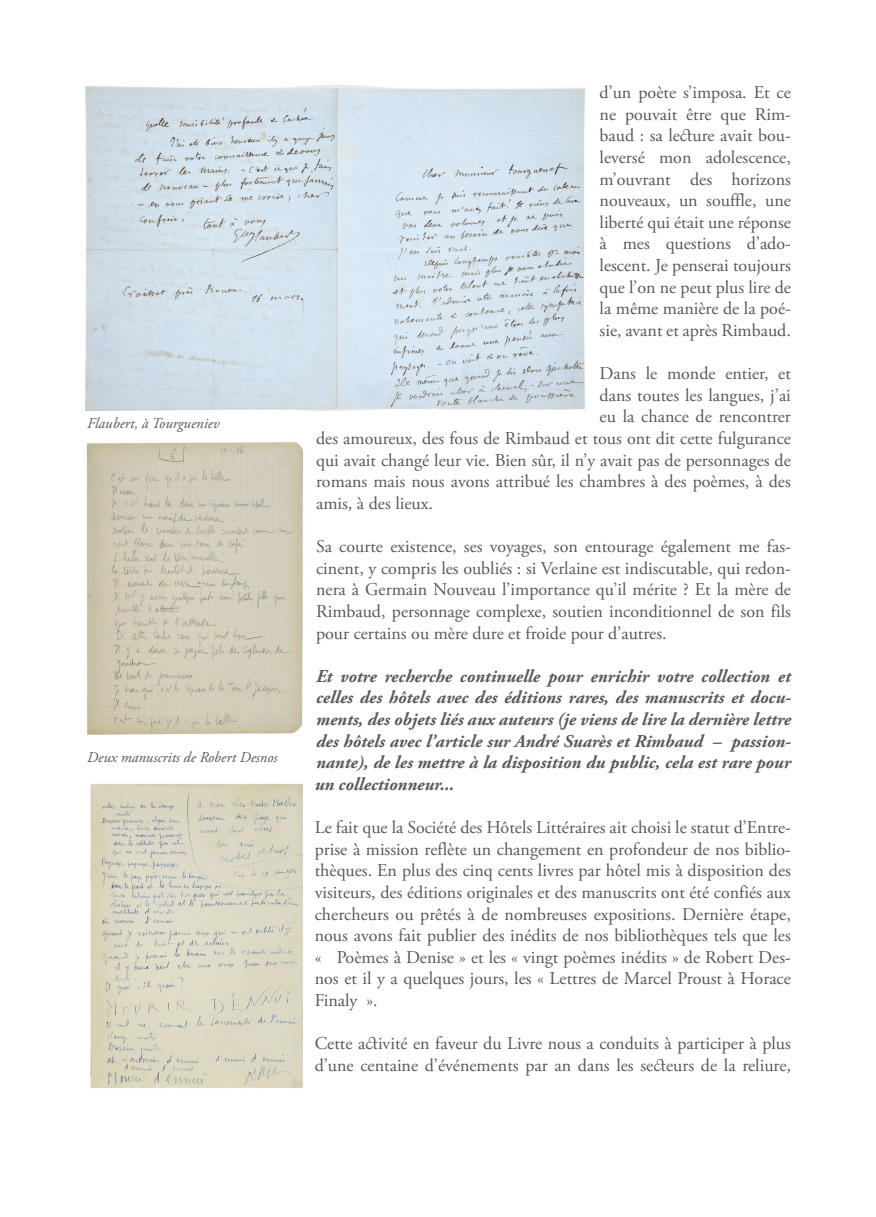
<style>
.page{position:relative;width:876px;height:1217px;background:#fff}
.page>*{position:absolute;margin:0;border:0;box-sizing:border-box;transform-origin:0 0}
.t1{font:18px/21.6px "Adobe Garamond Pro";color:#57585a;text-align:justify}
.t2{font:italic 700 18px/21.6px "Adobe Garamond Pro";color:#57585a;text-align:justify}
.t3{font:italic 15px "Adobe Garamond Pro";color:#57585a}
</style>
<div class="page">
<img style="left:85px;top:85px;width:501px;height:325px">
<img style="left:86px;top:442px;width:217px;height:293px">
<img style="left:90px;top:783px;width:213px;height:305px">
<p class="t3" style="left:87px;top:414px;width:134px">Flaubert, à Tourgueniev</p>
<p class="t3" style="left:87px;top:748px;width:192px">Deux manuscrits de Robert Desnos</p>
<p class="t1" style="left:600px;top:82px;width:193px">d’un poète s’imposa. Et ce ne pouvait être que Rim&shy;baud : sa lecture avait bou&shy;leversé mon adolescence, m’ouvrant des horizons nouveaux, un souffle, une liberté qui était une réponse à mes questions d’ado&shy;lescent. Je penserai toujours que l’on ne peut plus lire de la même manière de la poé&shy;sie, avant et après Rimbaud.</p>
<p class="t1" style="left:600px;top:363px;width:193px">Dans le monde entier, et</p>
<p class="t1" style="left:600px;top:385px;width:193px">dans toutes les langues, j’ai</p>
<p class="t1" style="left:600px;top:406px;width:193px">eu la chance de rencontrer</p>
<p class="t1" style="left:316px;top:428px;width:476px">des amoureux, des fous de Rimbaud et tous ont dit cette fulgurance</p>
<p class="t1" style="left:316px;top:449px;width:476px">qui avait changé leur vie. Bien sûr, il n’y avait pas de personnages de</p>
<p class="t1" style="left:316px;top:471px;width:476px">romans mais nous avons attribué les chambres à des poèmes, à des</p>
<p class="t1" style="left:316px;top:493px;width:118px">amis, à des lieux.</p>
<p class="t1" style="left:316px;top:536px;width:476px">Sa courte existence, ses voyages, son entourage également me fas&shy;cinent, y compris les oubliés : si Verlaine est indiscutable, qui redon&shy;nera à Germain Nouveau l’importance qu’il mérite ? Et la mère de Rimbaud, personnage complexe, soutien inconditionnel de son fils pour certains ou mère dure et froide pour d’autres.</p>
<p class="t2" style="left:315px;top:665px;width:478px">Et votre recherche continuelle pour enrichir votre collection et celles des hôtels avec des éditions rares, des manuscrits et docu&shy;ments, des objets liés aux auteurs (je viens de lire la dernière lettre des hôtels avec l’article sur André Suarès et Rimbaud – passion&shy;nante), de les mettre à la disposition du public, cela est rare pour un collectionneur...</p>
<p class="t1" style="left:315px;top:817px;width:478px">Le fait que la Société des Hôtels Littéraires ait choisi le statut d’Entre&shy;prise à mission reflète un changement en profondeur de nos biblio&shy;thèques. En plus des cinq cents livres par hôtel mis à disposition des visiteurs, des éditions originales et des manuscrits ont été confiés aux chercheurs ou prêtés à de nombreuses expositions. Dernière étape, nous avons fait publier des inédits de nos bibliothèques tels que les « Poèmes à Denise » et les « vingt poèmes inédits » de Robert Des&shy;nos et il y a quelques jours, les « Lettres de Marcel Proust à Horace Finaly ».</p>
<p class="t1" style="left:315px;top:1033px;width:478px">Cette activité en faveur du Livre nous a conduits à participer à plus d’une centaine d’événements par an dans les secteurs de la reliure,</p>
</div>
